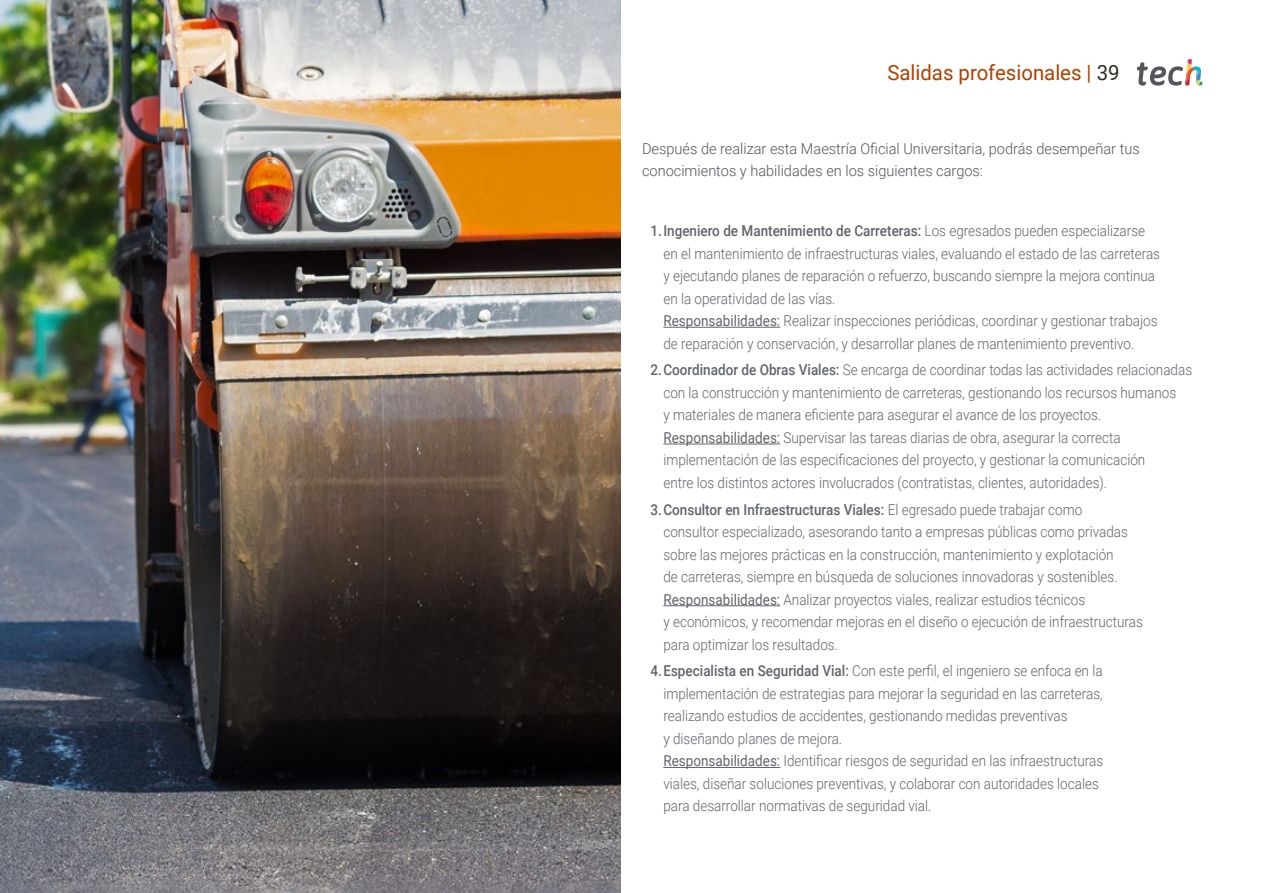
<style>
.page{position:relative;width:1263px;height:893px;background:#fff}
.page>*{position:absolute;margin:0;border:0;box-sizing:border-box;transform-origin:0 0}
.t1{font:21px "Roboto";color:#af4000}
.t2{font:300 15px/22.5px "Roboto";color:#61646a;scale:.9 1}
.t3{font:300 15px/22.5px "Roboto";color:#52555b}
.s1{color:#312e20}
.s2{font-weight:500}
.s3{font-weight:400}
</style>
<div class="page">
<img style="left:0;top:0;width:621px;height:893px">
<svg style="left:1137px;top:59px;width:65px;height:27px"></svg>
<hr style="left:663px;top:327px;width:117px;height:1px;background:#61646a">
<hr style="left:663px;top:444px;width:117px;height:1px;background:#61646a">
<hr style="left:663px;top:605px;width:117px;height:1px;background:#61646a">
<hr style="left:663px;top:767px;width:117px;height:1px;background:#61646a">
<h1 class="t1" style="left:887px;top:57px;width:234px">Salidas profesionales | <span class="s1">39</span></h1>
<p class="t3" style="left:642px;top:137px;width:499px">Después de realizar esta Maestría Oficial Universitaria, podrás desempeñar tus conocimientos y habilidades en los siguientes cargos:</p>
<p class="t2" style="left:663px;top:219px;width:553px;text-indent:-13px"><span class="s2">1.Ingeniero de Mantenimiento de Carreteras:</span> Los egresados pueden especializarse en el mantenimiento de infraestructuras viales, evaluando el estado de las carreteras y ejecutando planes de reparación o refuerzo, buscando siempre la mejora continua en la operatividad de las vías.<br><span class="s3">Responsabilidades:</span> Realizar inspecciones periódicas, coordinar y gestionar trabajos de reparación y conservación, y desarrollar planes de mantenimiento preventivo.</p>
<p class="t2" style="left:663px;top:358px;width:589px;text-indent:-13px"><span class="s2">2.Coordinador de Obras Viales:</span> Se encarga de coordinar todas las actividades relacionadas con la construcción y mantenimiento de carreteras, gestionando los recursos humanos<br>y materiales de manera eficiente para asegurar el avance de los proyectos.<br><span class="s3">Responsabilidades:</span> Supervisar las tareas diarias de obra, asegurar la correcta implementación de las especificaciones del proyecto, y gestionar la comunicación<br>entre los distintos actores involucrados (contratistas, clientes, autoridades).</p>
<p class="t2" style="left:663px;top:497px;width:534px;text-indent:-13px"><span class="s2">3.Consultor en Infraestructuras Viales:</span> El egresado puede trabajar como<br>consultor especializado, asesorando tanto a empresas públicas como privadas sobre las mejores prácticas en la construcción, mantenimiento y explotación<br>de carreteras, siempre en búsqueda de soluciones innovadoras y sostenibles.<br><span class="s3">Responsabilidades:</span> Analizar proyectos viales, realizar estudios técnicos<br>y económicos, y recomendar mejoras en el diseño o ejecución de infraestructuras para optimizar los resultados.</p>
<p class="t2" style="left:663px;top:659px;width:490px;text-indent:-13px"><span class="s2">4.Especialista en Seguridad Vial:</span> Con este perfil, el ingeniero se enfoca en la implementación de estrategias para mejorar la seguridad en las carreteras, realizando estudios de accidentes, gestionando medidas preventivas<br>y diseñando planes de mejora.<br><span class="s3">Responsabilidades:</span> Identificar riesgos de seguridad en las infraestructuras viales, diseñar soluciones preventivas, y colaborar con autoridades locales para desarrollar normativas de seguridad vial.</p>
</div>
